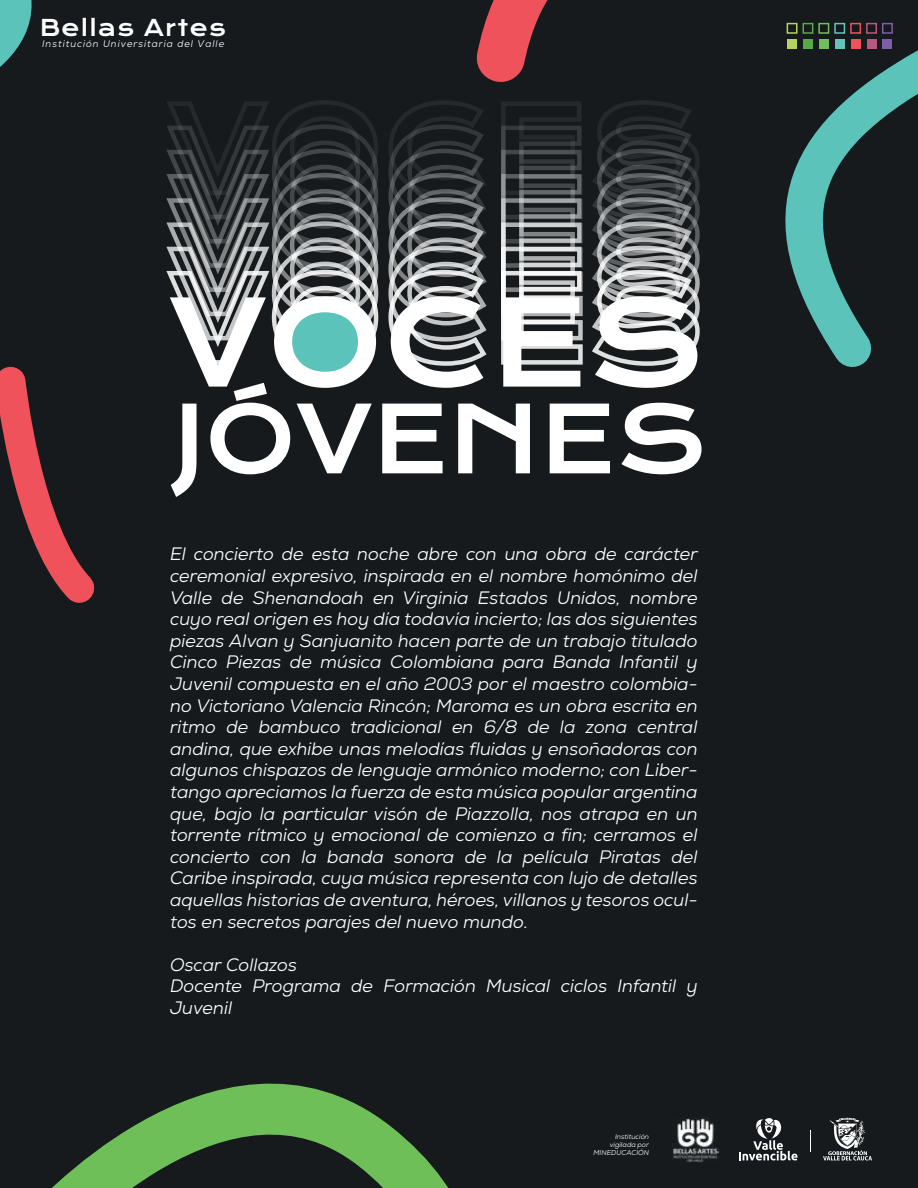
<style>
.page{position:relative;width:918px;height:1188px;background:#161a1d}
.page>*{position:absolute;margin:0;border:0;box-sizing:border-box;transform-origin:0 0}
.t1{font:116.85px "Krona One";color:#fff}
.t2{font:91.35px "Krona One";color:#fff}
.t3{font:22.5px "Krona One";letter-spacing:.05em;color:#fff}
.t4{font:italic 18px/21.6px "Nexa";color:#fff;text-align:justify}
.t5{font:italic 9.6px "Nexa";letter-spacing:.1em;color:#fff}
.t6{font:italic 6.9px/7.2px "Nexa";color:#fff;text-align:right}
</style>
<div class="page">
<img style="left:673px;top:1118px;width:45px;height:44px">
<svg style="left:810px;top:1131px;width:1px;height:21px"></svg>
<svg style="left:739px;top:1118px;width:59px;height:42px"></svg>
<svg style="left:823px;top:1118px;width:49px;height:43px"></svg>
<svg style="left:0;top:0;width:32px;height:67px"></svg>
<svg style="left:0;top:366px;width:95px;height:237px"></svg>
<svg style="left:785px;top:22px;width:133px;height:345px"></svg>
<svg style="left:166px;top:0;width:534px;height:368px"></svg>
<div style="left:282px;top:300px;width:86px;height:87px;background:#5bc3b9;border-radius:50%"></div>
<svg style="left:52px;top:1083px;width:397px;height:105px"></svg>
<p class="t3" style="left:40px;top:13px;width:188px">Bellas Artes</p>
<p class="t5" style="left:42px;top:38px;width:184px">Institución Universitaria del Valle</p>
<h1 class="t1" style="left:169px;top:271px;width:537px">VOCES</h1>
<h2 class="t2" style="left:174px;top:383px;width:535px">JÓVENES</h2>
<p class="t4" style="left:170px;top:543px;width:529px">El concierto de esta noche abre con una obra de carácter ceremonial expresivo, inspirada en el nombre homónimo del Valle de Shenandoah en Virginia Estados Unidos, nombre cuyo real origen es hoy día todavía incierto; las dos siguientes piezas Alvan y Sanjuanito hacen parte de un trabajo titulado Cinco Piezas de música Colombiana para Banda Infantil y Juvenil compuesta en el año 2003 por el maestro colombia&shy;no Victoriano Valencia Rincón; Maroma es un obra escrita en ritmo de bambuco tradicional en 6/8 de la zona central andina, que exhibe unas melodías fluidas y ensoñadoras con algunos chispazos de lenguaje armónico moderno; con Liber&shy;tango apreciamos la fuerza de esta música popular argentina que, bajo la particular visón de Piazzolla, nos atrapa en un torrente rítmico y emocional de comienzo a fin; cerramos el concierto con la banda sonora de la película Piratas del Caribe inspirada, cuya música representa con lujo de detalles aquellas historias de aventura, héroes, villanos y tesoros ocul&shy;tos en secretos parajes del nuevo mundo.</p>
<p class="t4" style="left:170px;top:954px;width:529px;text-align:left">Oscar Collazos<br>Docente Programa de Formación Musical ciclos Infantil y<br>Juvenil</p>
<p class="t6" style="left:610px;top:1133px;width:41px">Institución vigilada por</p>
<p class="t6" style="left:594px;top:1149px;width:57px">MINEDUCACIÓN</p>
</div>
